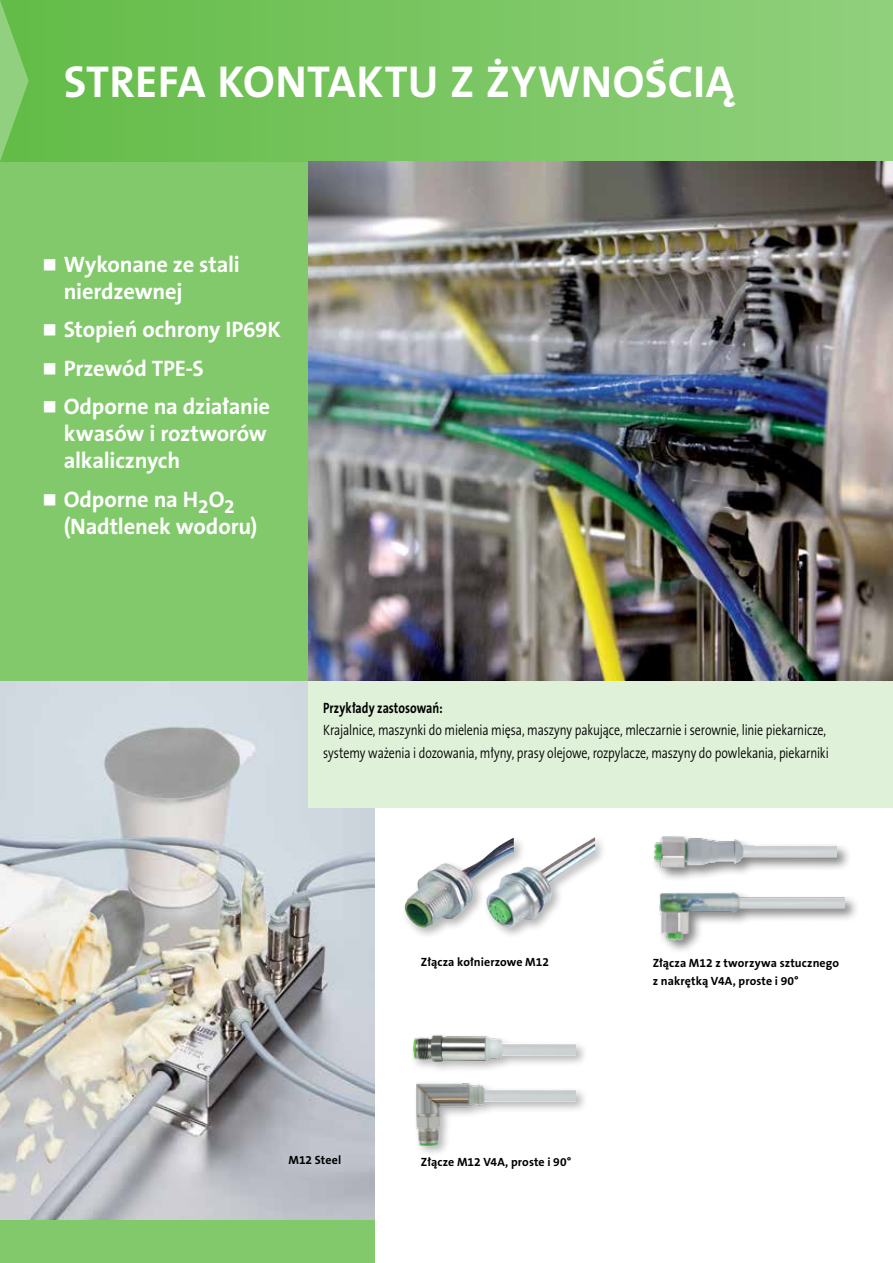
<style>
.page{position:relative;width:893px;height:1263px;background:#fff}
.page>*{position:absolute;margin:0;border:0;box-sizing:border-box;transform-origin:0 0}
.t1{font:700 45px "The Sans CE B7";letter-spacing:.005em;color:#fff}
.t2{font:700 22.5px/27px "The Sans CE B7";letter-spacing:-.01em;color:#fff}
.t3{font:300 15px/22.5px "The Sans CE B4";letter-spacing:-.01em;color:#000;scale:.8 1}
.t4{font:700 15px "The Sans CE B7";color:#000;scale:.8 1}
.t5{font:700 12px/18px "The Sans CE B7";letter-spacing:.005em;color:#000}
</style>
<div class="page">
<img style="left:0;top:680px;width:374px;height:540px">
<div style="left:0;top:0;width:893px;height:162px;background:linear-gradient(to right,#63bc47,#91d07d)"></div>
<div style="left:0;top:162px;width:893px;height:518px;background:#81c96b"></div>
<div style="left:308px;top:680px;width:585px;height:128px;background:#e0f1da"></div>
<svg style="left:0;top:0;width:29px;height:162px;background:#79c562"></svg>
<svg style="left:892px;top:0;width:1px;height:162px"></svg>
<img style="left:308px;top:162px;width:585px;height:518px">
<div style="left:413px;top:1079px;width:175px;height:78px;background:#000;opacity:.3"></div>
<img style="left:484px;top:1090px;width:92px;height:11px">
<img style="left:417px;top:1079px;width:67px;height:66px">
<div style="left:409px;top:1032px;width:179px;height:42px;background:#000;opacity:.3"></div>
<img style="left:502px;top:1044px;width:74px;height:11px">
<img style="left:413px;top:1032px;width:89px;height:30px">
<div style="left:651px;top:834px;width:201px;height:48px;background:#000;opacity:.5"></div>
<img style="left:654px;top:837px;width:183px;height:31px">
<div style="left:656px;top:890px;width:203px;height:64px;background:#000;opacity:.5"></div>
<img style="left:651px;top:881px;width:193px;height:73px">
<div style="left:401px;top:834px;width:125px;height:106px;background:#000;opacity:.3"></div>
<img style="left:404px;top:837px;width:79px;height:91px">
<div style="left:483px;top:834px;width:125px;height:106px;background:#000;opacity:.3"></div>
<img style="left:486px;top:837px;width:109px;height:90px">
<div style="left:0;top:1220px;width:374px;height:43px;background:#81c96b"></div>
<h1 class="t1" style="left:64px;top:57px;width:672px">STREFA KONTAKTU Z ŻYWNOŚCIĄ</h1>
<h2 class="t2" style="left:64px;top:252px;width:178px">Wykonane ze stali nierdzewnej</h2>
<h2 class="t2" style="left:64px;top:311px;width:219px;line-height:38.5px">Stopień ochrony IP69K<br>Przewód TPE-S<br>Odporne na działanie</h2>
<h2 class="t2" style="left:64px;top:421px;width:205px">kwasów i roztworów alkalicznych</h2>
<h2 class="t2" style="left:64px;top:487px;width:195px">Odporne na H<sub>2</sub>O<sub>2 </sub>(Nadtlenek wodoru)</h2>
<p class="t4" style="left:323px;top:699px;width:151px">Przykłady zastosowań:</p>
<p class="t3" style="left:323px;top:720px;width:633px">Krajalnice, maszynki do mielenia mięsa, maszyny pakujące, mleczarnie i serownie, linie piekarnicze, systemy ważenia i dozowania, młyny, prasy olejowe, rozpylacze, maszyny do powlekania, piekarniki</p>
<p class="t5" style="left:288px;top:1151px;width:54px">M12 Steel</p>
<p class="t5" style="left:421px;top:953px;width:130px">Złącza kołnierzowe M12</p>
<p class="t5" style="left:653px;top:954px;width:188px">Złącza M12 z tworzywa sztucznego z nakrętką V4A, proste i 90°</p>
<p class="t5" style="left:421px;top:1153px;width:152px">Złącze M12 V4A, proste i 90°</p>
</div>
